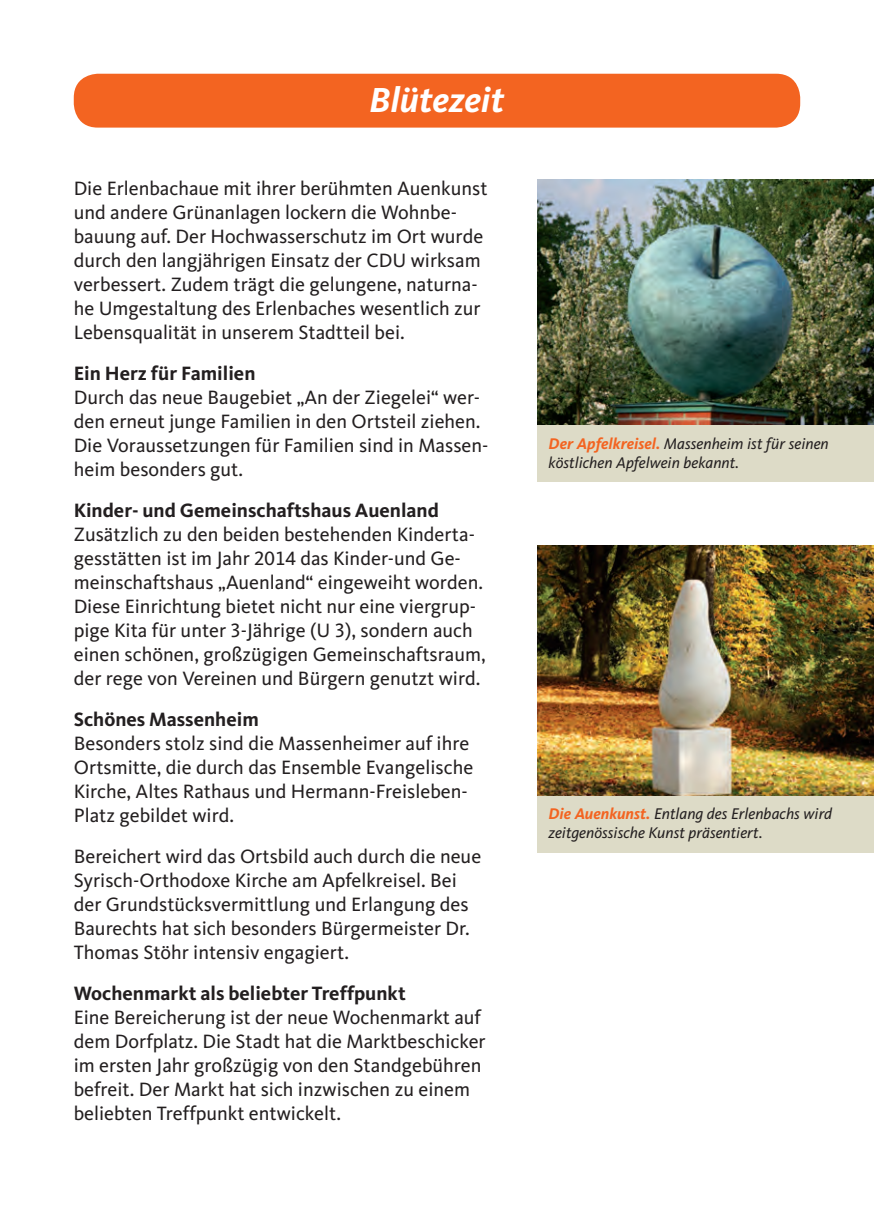
<style>
.page{position:relative;width:874px;height:1225px;background:#fff}
.page>*{position:absolute;margin:0;border:0;box-sizing:border-box;transform-origin:0 0}
.t1{font:italic 700 36px "CDU Kievit Tab";color:#fff}
.t2{font:20px/24px "CDU Kievit Tab";color:#231f20}
.t3{font:700 20px "CDU Kievit Tab";color:#231f20}
.t4{font:italic 16px/19.2px "CDU Kievit Tab";color:#231f20}
.s1{font-weight:700;color:#f36421}
</style>
<div class="page">
<div style="left:74px;top:74px;width:725px;height:54px;background:#f36421;border-radius:24px"></div>
<img style="left:537px;top:546px;width:336px;height:249px">
<div style="left:537px;top:796px;width:336px;height:56px;background:#dddbc7"></div>
<img style="left:537px;top:180px;width:336px;height:245px">
<div style="left:537px;top:425px;width:336px;height:57px;background:#dddbc7"></div>
<h1 class="t1" style="left:369px;top:78px;width:136px">Blütezeit</h1>
<p class="t2" style="left:74px;top:176px;width:415px">Die Erlenbachaue mit ihrer berühmten Auenkunst und andere Grünanlagen lockern die Wohnbe&shy;bauung auf. Der Hochwasserschutz im Ort wurde durch den langjährigen Einsatz der CDU wirksam verbessert. Zudem trägt die gelungene, naturna&shy;he Umgestaltung des Erlenbaches wesentlich zur Lebensqualität in unserem Stadtteil bei.</p>
<p class="t3" style="left:74px;top:361px;width:183px">Ein Herz für Familien</p>
<p class="t2" style="left:74px;top:385px;width:416px">Durch das neue Baugebiet „An der Ziegelei“ wer&shy;den erneut junge Familien in den Ortsteil ziehen.<br>Die Voraussetzungen für Familien sind in Massen&shy;heim besonders gut.</p>
<p class="t3" style="left:74px;top:498px;width:366px">Kinder- und Gemeinschaftshaus Auenland</p>
<p class="t2" style="left:74px;top:522px;width:413px">Zusätzlich zu den beiden bestehenden Kinderta&shy;gesstätten ist im Jahr 2014 das Kinder-und Ge&shy;meinschaftshaus „Auenland“ eingeweiht worden.<br>Diese Einrichtung bietet nicht nur eine viergrup&shy;pige Kita für unter 3-Jährige (U 3), sondern auch einen schönen, großzügigen Gemeinschaftsraum, der rege von Vereinen und Bürgern genutzt wird.</p>
<p class="t3" style="left:74px;top:707px;width:186px">Schönes Massenheim</p>
<p class="t2" style="left:74px;top:731px;width:401px">Besonders stolz sind die Massenheimer auf ihre Ortsmitte, die durch das Ensemble Evangelische Kirche, Altes Rathaus und Hermann-Freisleben-Platz gebildet wird.</p>
<p class="t2" style="left:74px;top:844px;width:409px">Bereichert wird das Ortsbild auch durch die neue Syrisch-Orthodoxe Kirche am Apfelkreisel. Bei der Grundstücksvermittlung und Erlangung des Baurechts hat sich besonders Bürgermeister Dr.<br>Thomas Stöhr intensiv engagiert.</p>
<p class="t3" style="left:74px;top:981px;width:333px">Wochenmarkt als beliebter Treffpunkt</p>
<p class="t2" style="left:74px;top:1005px;width:413px">Eine Bereicherung ist der neue Wochenmarkt auf dem Dorfplatz. Die Stadt hat die Marktbeschicker im ersten Jahr großzügig von den Standgebühren befreit. Der Markt hat sich inzwischen zu einem beliebten Treffpunkt entwickelt.</p>
<p class="t4" style="left:548px;top:434px;width:281px"><span class="s1">Der Apfelkreisel.</span> Massenheim ist für seinen köstlichen Apfelwein bekannt.</p>
<p class="t4" style="left:548px;top:804px;width:285px"><span class="s1">Die Auenkunst.</span> Entlang des Erlenbachs wird zeitgenössische Kunst präsentiert.</p>
</div>
